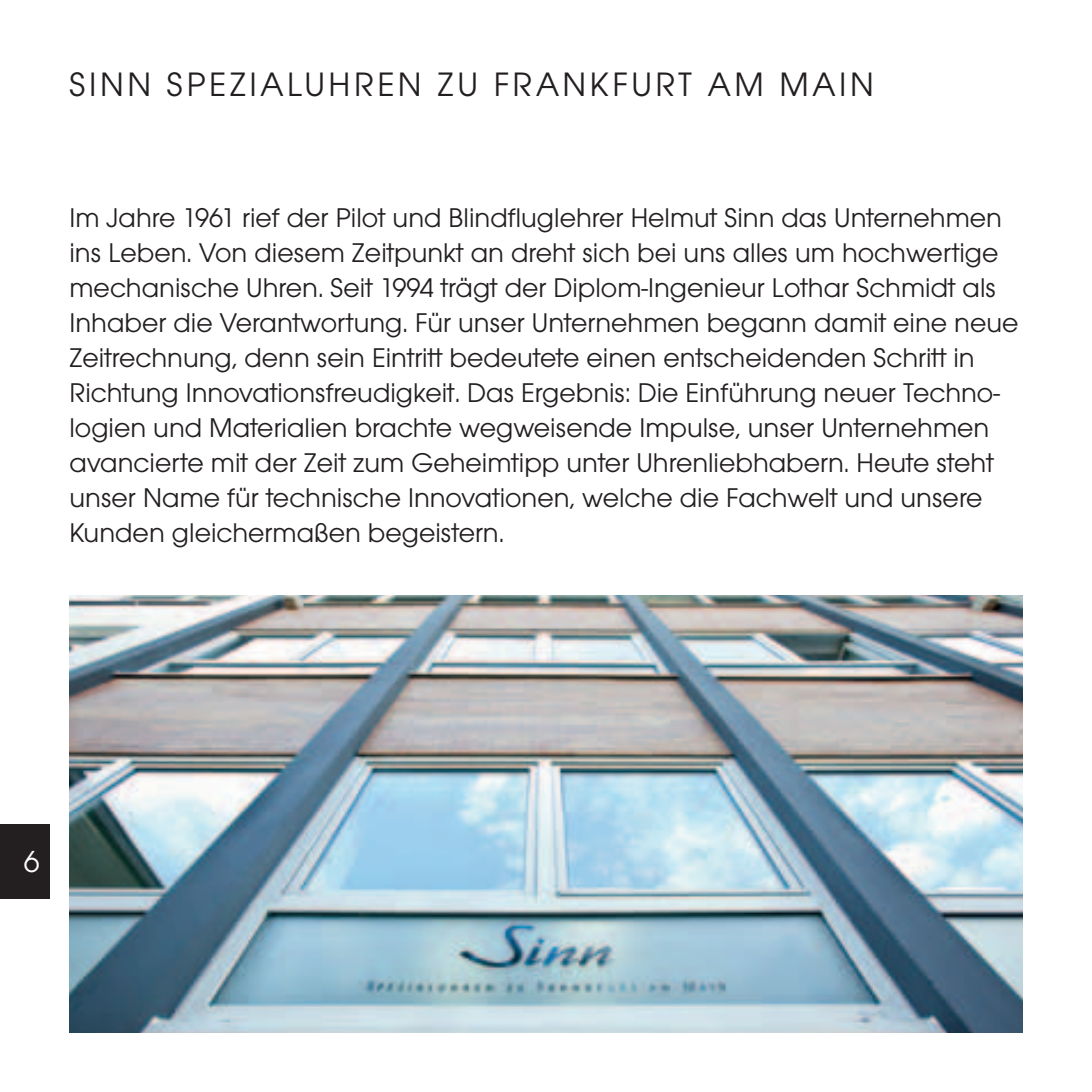
<style>
.page{position:relative;width:1092px;height:1092px;background:#fff}
.page>*{position:absolute;margin:0;border:0;box-sizing:border-box;transform-origin:0 0}
.t1{font:35px "Avant Gar Got Itc T Boo";letter-spacing:.1em;color:#231f20}
.t2{font:31.5px "Avant Gar Got Itc T Boo";color:#fff}
.t3{font:28px/35px "Avant Gar Got Itc T Boo";color:#231f20}
</style>
<div class="page">
<div style="left:0;top:823px;width:50px;height:75px;background:#231f20"></div>
<img style="left:69px;top:595px;width:953px;height:437px">
<p class="t1" style="left:69px;top:64px;width:40px">SINN</p>
<p class="t1" style="left:167px;top:64px;width:708px">Spezialuhren Zu Frankfurt am Main</p>
<p class="t3" style="left:69px;top:200px;width:950px">Im Jahre 1961 rief der Pilot und Blindfluglehrer Helmut Sinn das Unternehmen ins Leben. Von diesem Zeitpunkt an dreht sich bei uns alles um hochwertige mechanische Uhren. Seit 1994 trägt der Diplom-Ingenieur Lothar Schmidt als Inhaber die Verantwortung. Für unser Unternehmen begann damit eine neue Zeitrechnung, denn sein Eintritt bedeutete einen entscheidenden Schritt in Richtung Innovationsfreudigkeit. Das Ergebnis: Die Einführung neuer Techno&shy;logien und Materialien brachte wegweisende Impulse, unser Unternehmen avancierte mit der Zeit zum Geheimtipp unter Uhrenliebhabern. Heute steht unser Name für technische Innovationen, welche die Fachwelt und unsere Kunden gleichermaßen begeistern.</p>
<p class="t2" style="left:24px;top:843px;width:17px">6</p>
</div>
